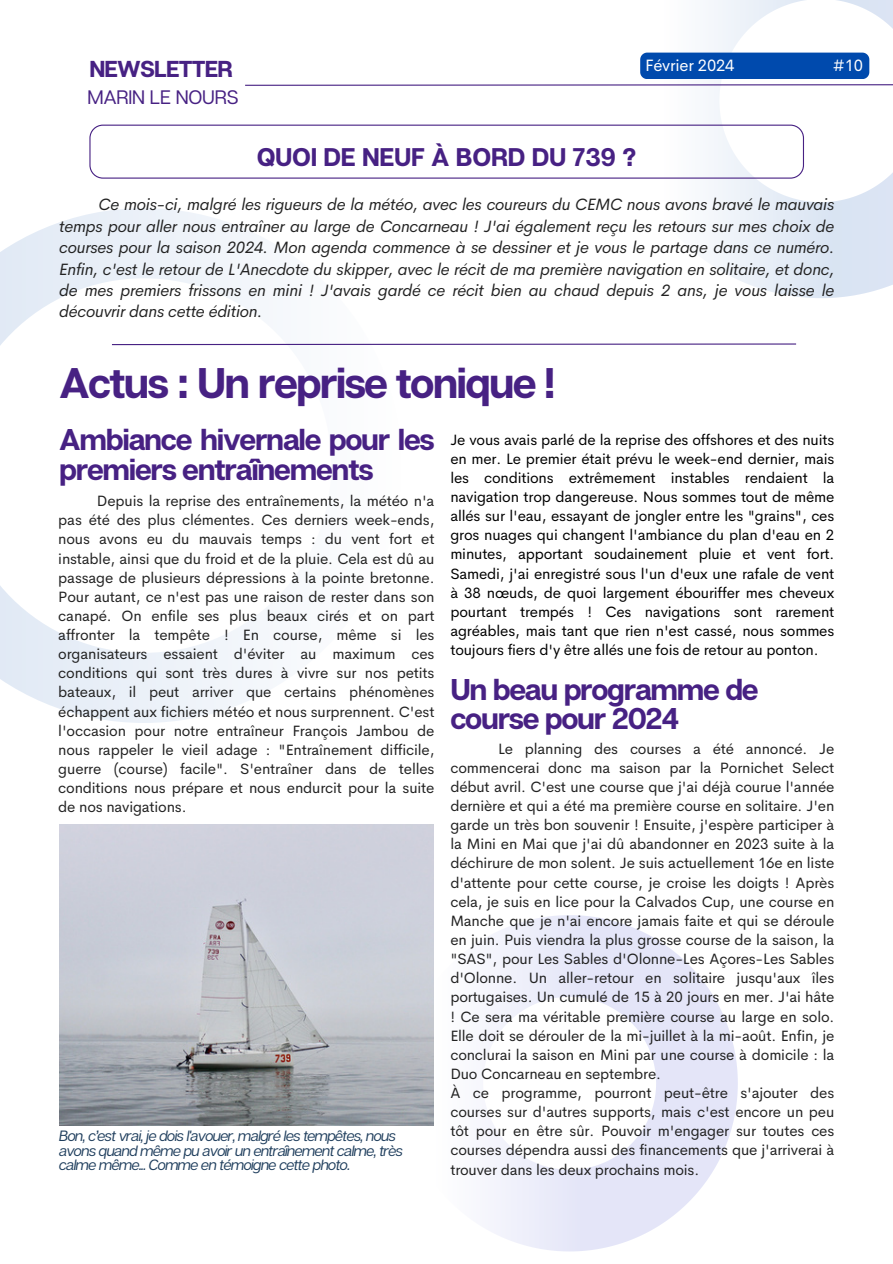
<style>
.page{position:relative;width:893px;height:1264px;background:#fff}
.page>*{position:absolute;margin:0;border:0;box-sizing:border-box;transform-origin:0 0}
.t1{font:700 42.75px "Articulat CF";letter-spacing:-.045em;color:#472183}
.t2{font:700 30px/29.2px "Articulat CF";letter-spacing:-.045em;color:#472183}
.t3{font:700 25.5px "Articulat CF";letter-spacing:-.01em;color:#472183}
.t4{font:700 23.1px "Articulat CF";letter-spacing:-.035em;color:#472183}
.t5{font:19.5px "Articulat CF";letter-spacing:-.01em;color:#472183}
.t6{font:italic 16.5px/21.3px "Cerebri Sans";letter-spacing:-.01em;color:#222;text-align:justify}
.t7{font:16.5px "Cerebri Sans";letter-spacing:-.01em;color:#fff}
.t8{font:15px/19.2px "Cerebri Sans";letter-spacing:-.01em;color:#222;text-align:justify}
.t9{font:15px/19.2px "Cerebri Sans";letter-spacing:-.01em;color:#000;text-align:justify}
.t10{font:italic 14.85px/14.5px "Articulat CF";letter-spacing:-.045em;color:#1f3e5d}
</style>
<div class="page">
<svg style="left:623px;top:0;width:269px;height:298px"></svg>
<svg style="left:245px;top:84px;width:647px;height:2px"></svg>
<svg style="left:401px;top:915px;width:337px;height:336px"></svg>
<svg style="left:0;top:208px;width:269px;height:514px"></svg>
<svg style="left:89px;top:125px;width:715px;height:54px"></svg>
<div style="left:640px;top:53px;width:229px;height:25px;background:#004aad"></div>
<svg style="left:111px;top:343px;width:686px;height:3px"></svg>
<img style="left:59px;top:824px;width:374px;height:301px">
<h3 class="t4" style="left:89px;top:54px;width:145px">NEWSLETTER</h3>
<h4 class="t5" style="left:87px;top:85px;width:153px">MARIN LE NOURS</h4>
<h3 class="t7" style="left:645px;top:54px;width:91px">Février 2024</h3>
<h3 class="t7" style="left:832px;top:54px;width:32px">#10</h3>
<p class="t3" style="left:257px;top:141px;width:381px">QUOI DE NEUF À BORD DU 739 ?</p>
<p class="t6" style="left:59px;top:194px;width:776px;text-indent:39px">Ce mois-ci, malgré les rigueurs de la météo, avec les coureurs du CEMC nous avons bravé le mauvais temps pour aller nous entraîner au large de Concarneau ! J'ai également reçu les retours sur mes choix de courses pour la saison 2024. Mon agenda commence à se dessiner et je vous le partage dans ce numéro.<br>Enfin, c'est le retour de L'Anecdote du skipper, avec le récit de ma première navigation en solitaire, et donc, de mes premiers frissons en mini ! J'avais gardé ce récit bien au chaud depuis 2 ans, je vous laisse le découvrir dans cette édition.</p>
<p class="t1" style="left:59px;top:356px;width:497px">Actus : Un reprise tonique !</p>
<p class="t2" style="left:59px;top:424px;width:377px">Ambiance hivernale pour les premiers entraînements</p>
<h2 class="t9" style="left:450px;top:430px;width:385px">Je vous avais parlé de la reprise des offshores et des nuits en mer. Le premier était prévu le week-end dernier, mais les conditions extrêmement instables rendaient la navigation trop dangereuse. Nous sommes tout de même allés sur l'eau, essayant de jongler entre les "grains", ces gros nuages qui changent l'ambiance du plan d'eau en 2 minutes, apportant soudainement pluie et vent fort.<br>Samedi, j'ai enregistré sous l'un d'eux une rafale de vent à 38 nœuds, de quoi largement ébouriffer mes cheveux pourtant trempés ! Ces navigations sont rarement agréables, mais tant que rien n'est cassé, nous sommes toujours fiers d'y être allés une fois de retour au ponton.</h2>
<p class="t8" style="left:58px;top:491px;width:377px;text-indent:39px">Depuis la reprise des entraînements, la météo n'a pas été des plus clémentes. Ces derniers week-ends, nous avons eu du mauvais temps : du vent fort et instable, ainsi que du froid et de la pluie. Cela est dû au passage de plusieurs dépressions à la pointe bretonne.<br>Pour autant, ce n'est pas une raison de rester dans son canapé. On enfile ses plus beaux cirés et on part affronter la tempête ! En course, même si les organisateurs essaient d'éviter au maximum ces conditions qui sont très dures à vivre sur nos petits bateaux, il peut arriver que certains phénomènes échappent aux fichiers météo et nous surprennent. C'est l'occasion pour notre entraîneur François Jambou de nous rappeler le vieil adage : "Entraînement difficile, guerre (course) facile". S'entraîner dans de telles conditions nous prépare et nous endurcit pour la suite de nos navigations.</p>
<p class="t2" style="left:450px;top:674px;width:310px">Un beau programme de course pour 2024</p>
<h2 class="t8" style="left:450px;top:738px;width:385px;text-indent:48px">Le planning des courses a été annoncé. Je commencerai donc ma saison par la Pornichet Select début avril. C'est une course que j'ai déjà courue l'année dernière et qui a été ma première course en solitaire. J'en garde un très bon souvenir ! Ensuite, j'espère participer à la Mini en Mai que j'ai dû abandonner en 2023 suite à la déchirure de mon solent. Je suis actuellement 16e en liste d'attente pour cette course, je croise les doigts ! Après cela, je suis en lice pour la Calvados Cup, une course en Manche que je n'ai encore jamais faite et qui se déroule en juin. Puis viendra la plus grosse course de la saison, la "SAS", pour Les Sables d'Olonne-Les Açores-Les Sables d'Olonne. Un aller-retour en solitaire jusqu'aux îles portugaises. Un cumulé de 15 à 20 jours en mer. J'ai hâte ! Ce sera ma véritable première course au large en solo.<br>Elle doit se dérouler de la mi-juillet à la mi-août. Enfin, je conclurai la saison en Mini par une course à domicile : la Duo Concarneau en septembre.</h2>
<p class="t8" style="left:450px;top:1083px;width:385px">À ce programme, pourront peut-être s'ajouter des courses sur d'autres supports, mais c'est encore un peu tôt pour en être sûr. Pouvoir m'engager sur toutes ces courses dépendra aussi des financements que j'arriverai à trouver dans les deux prochains mois.</p>
<h1 class="t10" style="left:59px;top:1128px;width:345px">Bon, c’est vrai, je dois l'avouer, malgré les tempêtes, nous avons quand même pu avoir un entraînement calme, très calme même... Comme en témoigne cette photo.</h1>
</div>
